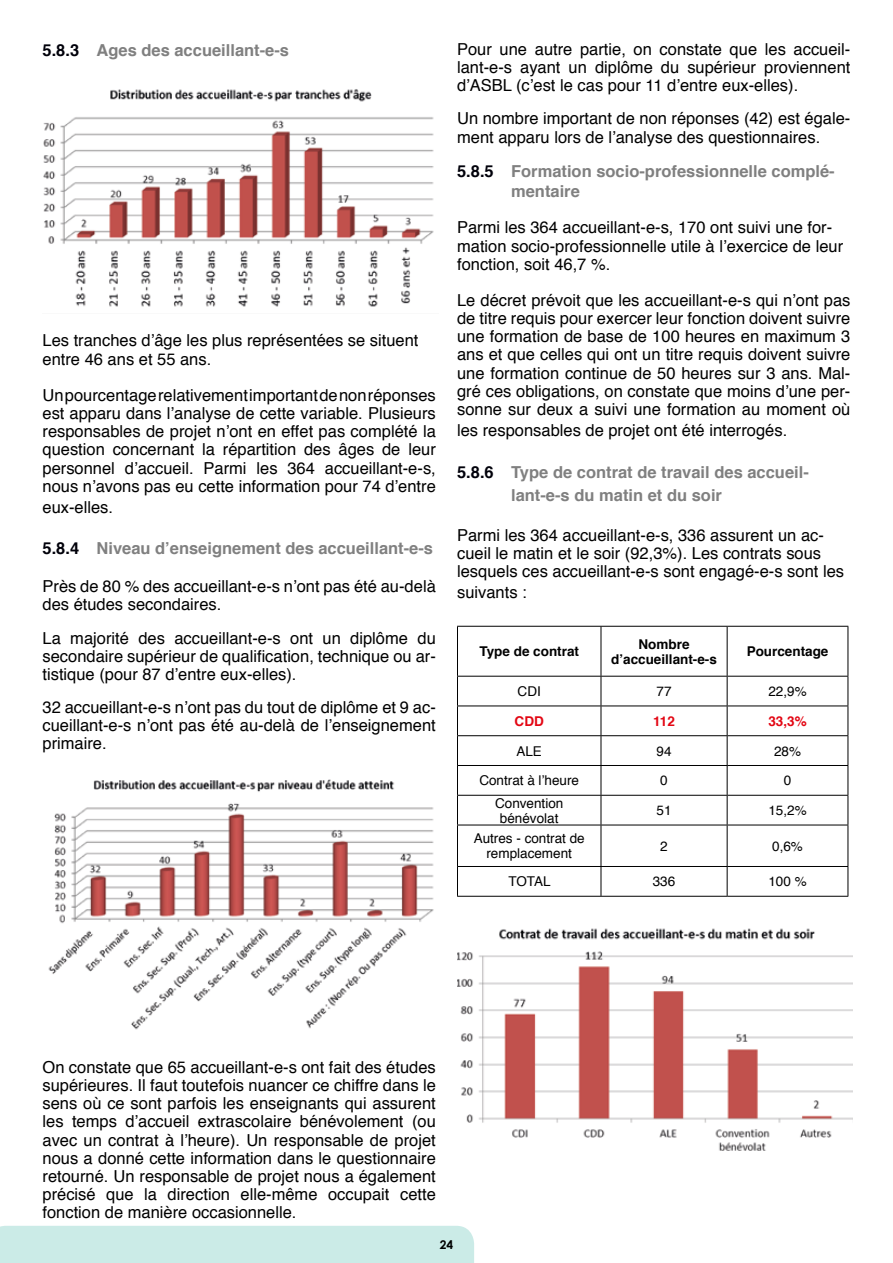
<style>
.page{position:relative;width:893px;height:1263px;background:#fff}
.page>*{position:absolute;margin:0;border:0;box-sizing:border-box;transform-origin:0 0}
.t1{font:16.5px/18.1px "Helvetica";color:#000;text-align:justify}
.t2{font:700 16.5px/19.8px "Helvetica";color:#808080}
.t3{font:13.5px/14.9px "Helvetica";color:#000;text-align:center}
.t4{font:700 13.5px/14.9px "Helvetica";color:#000;text-align:center}
.t5{font:700 13.5px "Helvetica";color:#e30613}
.t6{font:700 12px "Century Gothic";color:#000}
.s1{color:#00000a}
</style>
<div class="page">
<div style="left:0;top:1226px;width:474px;height:37px;background:#cbebe7"></div>
<hr style="left:457px;top:626px;width:144px;height:1px;background:#000">
<hr style="left:601px;top:626px;width:126px;height:1px;background:#000">
<hr style="left:727px;top:626px;width:121px;height:1px;background:#000">
<hr style="left:457px;top:676px;width:144px;height:1px;background:#000">
<hr style="left:601px;top:676px;width:126px;height:1px;background:#000">
<hr style="left:727px;top:676px;width:121px;height:1px;background:#000">
<hr style="left:457px;top:705px;width:144px;height:1px;background:#000">
<hr style="left:601px;top:705px;width:126px;height:1px;background:#000">
<hr style="left:727px;top:705px;width:121px;height:1px;background:#000">
<hr style="left:457px;top:735px;width:144px;height:1px;background:#000">
<hr style="left:601px;top:735px;width:126px;height:1px;background:#000">
<hr style="left:727px;top:735px;width:121px;height:1px;background:#000">
<hr style="left:457px;top:765px;width:144px;height:1px;background:#000">
<hr style="left:601px;top:765px;width:126px;height:1px;background:#000">
<hr style="left:727px;top:765px;width:121px;height:1px;background:#000">
<hr style="left:457px;top:795px;width:144px;height:1px;background:#000">
<hr style="left:601px;top:795px;width:126px;height:1px;background:#000">
<hr style="left:727px;top:795px;width:121px;height:1px;background:#000">
<hr style="left:457px;top:825px;width:144px;height:1px;background:#000">
<hr style="left:601px;top:825px;width:126px;height:1px;background:#000">
<hr style="left:727px;top:825px;width:121px;height:1px;background:#000">
<hr style="left:457px;top:866px;width:144px;height:1px;background:#000">
<hr style="left:601px;top:866px;width:126px;height:1px;background:#000">
<hr style="left:727px;top:866px;width:121px;height:1px;background:#000">
<hr style="left:457px;top:896px;width:144px;height:1px;background:#000">
<hr style="left:601px;top:896px;width:126px;height:1px;background:#000">
<hr style="left:727px;top:896px;width:121px;height:1px;background:#000">
<hr style="left:457px;top:627px;width:1px;height:49px;background:#000">
<svg style="left:457px;top:676px;width:1px;height:149px"></svg>
<hr style="left:457px;top:825px;width:1px;height:41px;background:#000">
<svg style="left:457px;top:867px;width:1px;height:29px"></svg>
<hr style="left:601px;top:627px;width:1px;height:49px;background:#000">
<hr style="left:727px;top:627px;width:1px;height:49px;background:#000">
<hr style="left:848px;top:627px;width:1px;height:49px;background:#000">
<svg style="left:601px;top:676px;width:1px;height:149px"></svg>
<svg style="left:727px;top:676px;width:1px;height:149px"></svg>
<svg style="left:848px;top:676px;width:1px;height:149px"></svg>
<hr style="left:601px;top:825px;width:1px;height:41px;background:#000">
<hr style="left:727px;top:825px;width:1px;height:41px;background:#000">
<hr style="left:848px;top:825px;width:1px;height:41px;background:#000">
<svg style="left:601px;top:867px;width:1px;height:29px"></svg>
<svg style="left:727px;top:867px;width:1px;height:29px"></svg>
<svg style="left:848px;top:867px;width:1px;height:29px"></svg>
<img style="left:43px;top:89px;width:391px;height:218px">
<img style="left:48px;top:780px;width:386px;height:250px">
<img style="left:457px;top:928px;width:396px;height:223px">
<p class="t2" style="left:43px;top:41px;width:248px"><span class="s1">5.8.3</span> Ages des accueillant-e-s</p>
<p class="t1" style="left:43px;top:332px;width:378px">Les tranches d’âge les plus représentées se situent entre 46 ans et 55 ans.</p>
<p class="t1" style="left:43px;top:387px;width:395px">Un pourcentage relativement important de non réponses est apparu dans l’analyse de cette variable. Plusieurs responsables de projet n’ont en effet pas complété la question concernant la répartition des âges de leur personnel d’accueil. Parmi les 364 accueillant-e-s, nous n’avons pas eu cette information pour 74 d’entre</p>
<p class="t1" style="left:43px;top:499px;width:72px">eux-elles.</p>
<p class="t2" style="left:43px;top:539px;width:392px"><span class="s1">5.8.4</span> Niveau d’enseignement des accueillant-e-s</p>
<p class="t1" style="left:43px;top:578px;width:395px">Près de 80 % des accueillant-e-s n’ont pas été au-delà des études secondaires.</p>
<p class="t1" style="left:43px;top:629px;width:395px">La majorité des accueillant-e-s ont un diplôme du secondaire supérieur de qualification, technique ou ar&shy;tistique (pour 87 d’entre eux-elles).</p>
<p class="t1" style="left:43px;top:699px;width:395px">32 accueillant-e-s n’ont pas du tout de diplôme et 9 ac&shy;cueillant-e-s n’ont pas été au-delà de l’enseignement primaire.</p>
<p class="t1" style="left:457px;top:41px;width:395px">Pour une autre partie, on constate que les accueil&shy;lant-e-s ayant un diplôme du supérieur proviennent d’ASBL (c’est le cas pour 11 d’entre eux-elles).</p>
<p class="t1" style="left:457px;top:110px;width:395px">Un nombre important de non réponses (42) est égale&shy;ment apparu lors de l’analyse des questionnaires.</p>
<p class="t2" style="left:511px;top:162px;width:325px;text-indent:-54px"><span class="s1">5.8.5</span> Formation socio-professionnelle complé&shy;mentaire</p>
<p class="t1" style="left:457px;top:219px;width:388px;text-align:left">Parmi les 364 accueillant-e-s, 170 ont suivi une for&shy;mation socio-professionnelle utile à l’exercice de leur fonction, soit 46,7 %.</p>
<p class="t1" style="left:457px;top:292px;width:395px">Le décret prévoit que les accueillant-e-s qui n’ont pas de titre requis pour exercer leur fonction doivent suivre une formation de base de 100 heures en maximum 3 ans et que celles qui ont un titre requis doivent suivre une formation continue de 50 heures sur 3 ans. Mal&shy;gré ces obligations, on constate que moins d’une per&shy;sonne sur deux a suivi une formation au moment où</p>
<p class="t1" style="left:457px;top:422px;width:332px">les responsables de projet ont été interrogés.</p>
<p class="t2" style="left:511px;top:460px;width:299px;line-height:23.4px;text-indent:-54px"><span class="s1">5.8.6</span> Type de contrat de travail des accueil&shy;lant-e-s du matin et du soir</p>
<p class="t1" style="left:457px;top:526px;width:388px;text-align:left">Parmi les 364 accueillant-e-s, 336 assurent un ac&shy;cueil le matin et le soir (92,3%). Les contrats sous lesquels ces accueillant-e-s sont engagé-e-s sont les</p>
<p class="t1" style="left:457px;top:584px;width:71px">suivants :</p>
<p class="t4" style="left:479px;top:644px;width:101px">Type de contrat</p>
<p class="t4" style="left:611px;top:637px;width:107px">Nombre d’accueillant-e-s</p>
<p class="t4" style="left:747px;top:644px;width:83px">Pourcentage</p>
<p class="t3" style="left:518px;top:684px;width:25px">CDI</p>
<p class="t3" style="left:657px;top:684px;width:17px">77</p>
<p class="t3" style="left:768px;top:684px;width:40px">22,9%</p>
<p class="t5" style="left:515px;top:710px;width:31px">CDD</p>
<p class="t5" style="left:653px;top:710px;width:23px">112</p>
<p class="t5" style="left:768px;top:710px;width:40px">33,3%</p>
<p class="t3" style="left:516px;top:744px;width:27px">ALE</p>
<p class="t3" style="left:656px;top:744px;width:17px">94</p>
<p class="t3" style="left:774px;top:744px;width:29px">28%</p>
<p class="t3" style="left:479px;top:774px;width:101px">Contrat à l’heure</p>
<p class="t3" style="left:660px;top:774px;width:9px">0</p>
<p class="t3" style="left:784px;top:774px;width:9px">0</p>
<p class="t3" style="left:495px;top:796px;width:70px">Convention bénévolat</p>
<p class="t3" style="left:656px;top:803px;width:17px">51</p>
<p class="t3" style="left:768px;top:803px;width:40px">15,2%</p>
<p class="t3" style="left:474px;top:832px;width:113px">Autres - contrat de remplacement</p>
<p class="t3" style="left:660px;top:839px;width:9px">2</p>
<p class="t3" style="left:772px;top:839px;width:32px">0,6%</p>
<p class="t3" style="left:508px;top:875px;width:44px">TOTAL</p>
<p class="t3" style="left:653px;top:875px;width:24px">336</p>
<p class="t3" style="left:768px;top:875px;width:40px">100 %</p>
<p class="t1" style="left:43px;top:1059px;width:395px">On constate que 65 accueillant-e-s ont fait des études supérieures. Il faut toutefois nuancer ce chiffre dans le sens où ce sont parfois les enseignants qui assurent les temps d’accueil extrascolaire bénévolement (ou avec un contrat à l’heure). Un responsable de projet nous a donné cette information dans le questionnaire retourné. Un responsable de projet nous a également précisé que la direction elle-même occupait cette fonction de manière occasionnelle.</p>
<p class="t6" style="left:440px;top:1237px;width:15px">24</p>
</div>
